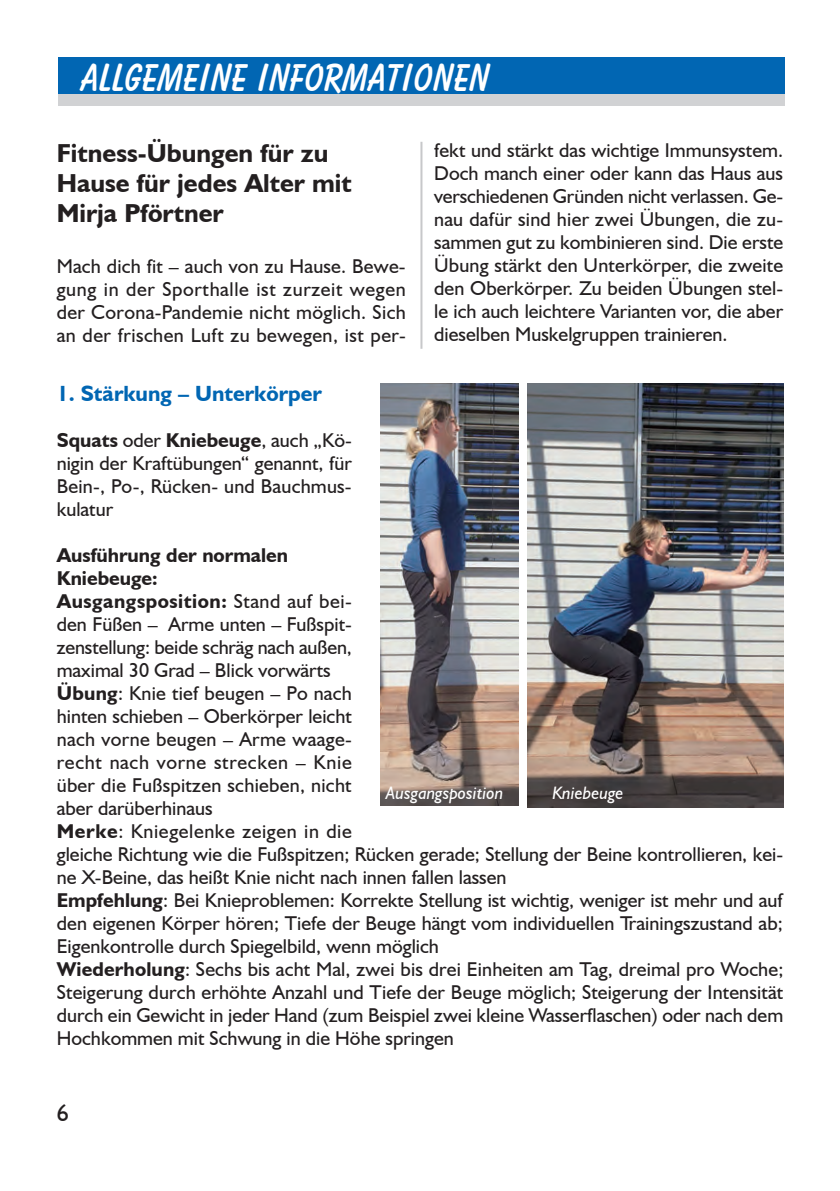
<style>
.page{position:relative;width:840px;height:1191px;background:#fff}
.page>*{position:absolute;margin:0;border:0;box-sizing:border-box;transform-origin:0 0}
.t1{font:700 40px "Balloon BT";color:#fff}
.t2{font:700 26px/30px "Humanist 521 BT";color:#231f20}
.t3{font:24px "Humanist 521 BT";color:#231f20}
.t4{font:700 22px "Humanist 521 BT";color:#0166b3}
.t5{font:20px/23px "Humanist 521 BT";color:#231f20;text-align:justify}
.t6{font:italic 18px "Humanist 521 BT";color:#fff}
.s1{font-weight:700}
</style>
<div class="page">
<div style="left:59px;top:57px;width:725px;height:39px;background:#0166b3"></div>
<div style="left:59px;top:94px;width:725px;height:12px;background:#d1d2d4"></div>
<hr style="left:420px;top:142px;width:2px;height:207px;background:#c7c8ca">
<img style="left:380px;top:383px;width:138px;height:422px">
<img style="left:527px;top:383px;width:255px;height:424px">
<h1 class="t1" style="left:81px;top:54px;width:410px">ALLGEMEINE INFORMATIONEN</h1>
<h2 class="t2" style="left:57px;top:137px;width:296px">Fitness-Übungen für zu<br>Hause für jedes Alter mit<br>Mirja Pförtner</h2>
<p class="t5" style="left:57px;top:254px;width:350px">Mach dich fit – auch von zu Hause. Bewe&shy;gung in der Sporthalle ist zurzeit wegen der Corona-Pandemie nicht möglich. Sich an der frischen Luft zu bewegen, ist per-</p>
<p class="t5" style="left:434px;top:138px;width:350px">fekt und stärkt das wichtige Immunsystem.<br>Doch manch einer oder kann das Haus aus verschiedenen Gründen nicht verlassen. Ge&shy;nau dafür sind hier zwei Übungen, die zu&shy;sammen gut zu kombinieren sind. Die erste Übung stärkt den Unterkörper, die zweite den Oberkörper. Zu beiden Übungen stel&shy;le ich auch leichtere Varianten vor, die aber dieselben Muskelgruppen trainieren.</p>
<p class="t4" style="left:57px;top:379px;width:266px">1. Stärkung – Unterkörper</p>
<p class="t5" style="left:57px;top:428px;width:296px"><span class="s1">Squats</span> oder <span class="s1">Kniebeuge</span>, auch „Kö&shy;nigin der Kraftübungen“ genannt, für Bein-, Po-, Rücken- und Bauchmus&shy;kulatur</p>
<p class="t5" style="left:57px;top:543px;width:727px;text-align:left"><span class="s1">Ausführung der normalen<br>Kniebeuge:<br>Ausgangsposition:</span> Stand auf bei-<br>den Füßen – Arme unten – Fußspit-<br>zenstellung: beide schräg nach außen,<br>maximal 30 Grad – Blick vorwärts<br><span class="s1">Übung</span>: Knie tief beugen – Po nach<br>hinten schieben – Oberkörper leicht<br>nach vorne beugen – Arme waage-<br>recht nach vorne strecken – Knie<br>über die Fußspitzen schieben, nicht<br>aber darüberhinaus<br><span class="s1">Merke</span>: Kniegelenke zeigen in die<br>gleiche Richtung wie die Fußspitzen; Rücken gerade; Stellung der Beine kontrollieren, kei&shy;ne X-Beine, das heißt Knie nicht nach innen fallen lassen<br><span class="s1">Empfehlung</span>: Bei Knieproblemen: Korrekte Stellung ist wichtig, weniger ist mehr und auf den eigenen Körper hören; Tiefe der Beuge hängt vom individuellen Trainingszustand ab; Eigenkontrolle durch Spiegelbild, wenn möglich<br><span class="s1">Wiederholung</span>: Sechs bis acht Mal, zwei bis drei Einheiten am Tag, dreimal pro Woche; Steigerung durch erhöhte Anzahl und Tiefe der Beuge möglich; Steigerung der Intensität durch ein Gewicht in jeder Hand (zum Beispiel zwei kleine Wasserflaschen) oder nach dem Hochkommen mit Schwung in die Höhe springen</p>
<p class="t6" style="left:386px;top:782px;width:119px">Ausgangsposition</p>
<p class="t6" style="left:552px;top:782px;width:73px">Kniebeuge</p>
<p class="t3" style="left:57px;top:1098px;width:14px">6</p>
</div>
